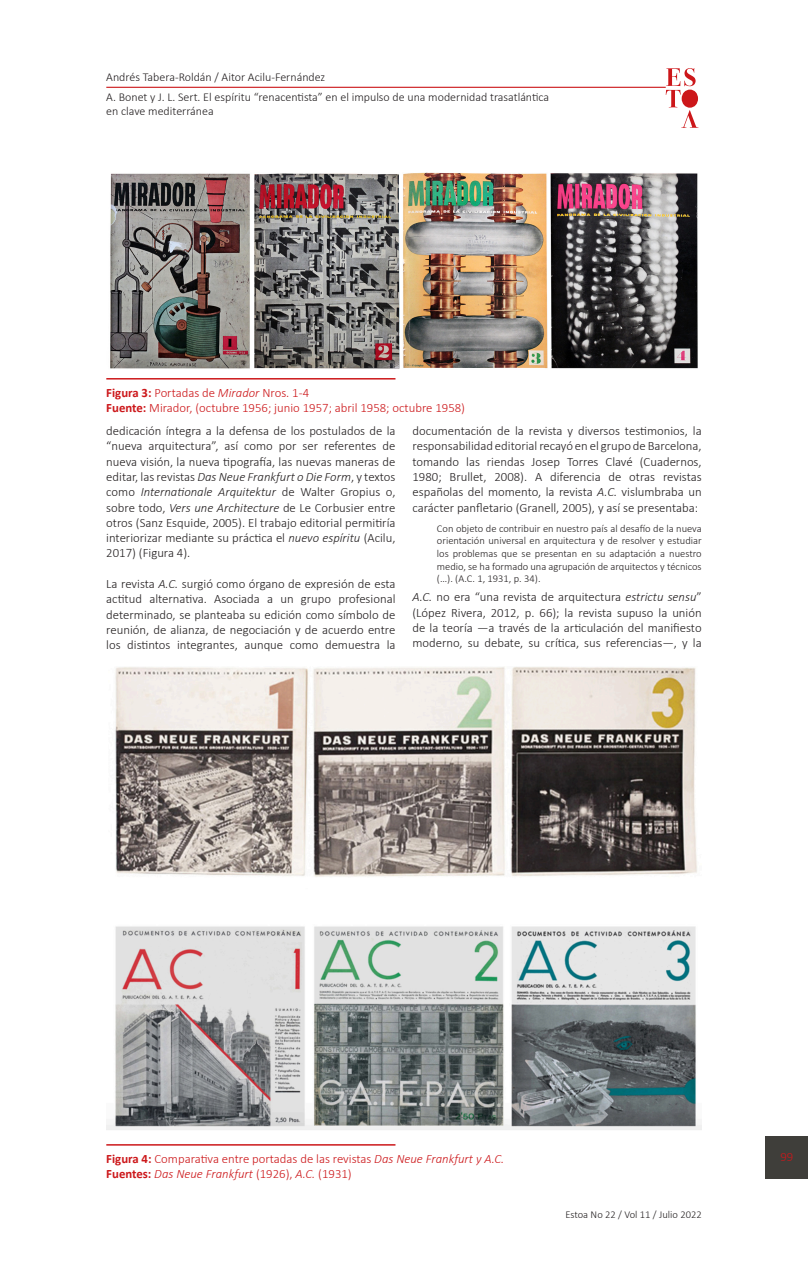
<style>
.page{position:relative;width:808px;height:1263px;background:#fff}
.page>*{position:absolute;margin:0;border:0;box-sizing:border-box;transform-origin:0 0}
.parrafo{font:300 12.75px/15.3px "Calibri";color:#231f20;text-align:justify}
.parrafo-2{font:300 12.75px "Calibri";color:#cc171a}
.parrafo-3{font:italic 300 12.75px "Calibri";color:#cc171a}
.t1{font:300 12px "Calibri";color:#231f20}
.parrafo-4{font:300 10.5px/12.6px "Calibri";color:#231f20;text-align:justify}
.s1{font-weight:700}
.s2{font-style:italic}
.s3{font-weight:700;font-style:normal}
.s4{font-style:normal}
</style>
<div class="page">
<svg style="left:666px;top:68px;width:32px;height:60px"></svg>
<hr style="left:106px;top:87px;width:560px;height:1px;background:#cc171a">
<div style="left:765px;top:1137px;width:43px;height:42px;background:#3f3e3a"></div>
<img style="left:110px;top:172px;width:588px;height:197px">
<hr style="left:106px;top:378px;width:289px;height:2px;background:#cc171a">
<img style="left:106px;top:667px;width:596px;height:463px">
<hr style="left:106px;top:1144px;width:289px;height:1px;background:#cc171a">
<p class="t1" style="left:106px;top:70px;width:221px">Andrés Tabera-Roldán / Aitor Acilu-Fernández</p>
<p class="t1" style="left:106px;top:90px;width:444px">A. Bonet y J. L. Sert. El espíritu “renacentista” en el impulso de una modernidad trasatlántica</p>
<p class="t1" style="left:106px;top:104px;width:109px">en clave mediterránea</p>
<p class="parrafo-2" style="left:106px;top:384px;width:204px"><span class="s1">Figura 3:</span> Portadas de <span class="s2">Mirador</span> Nros. 1-4</p>
<p class="parrafo-2" style="left:106px;top:400px;width:360px"><span class="s1">Fuente:</span> Mirador, (octubre 1956; junio 1957; abril 1958; octubre 1958)</p>
<p class="parrafo" style="left:106px;top:423px;width:291px">dedicación íntegra a la defensa de los postulados de la “nueva arquitectura”, así como por ser referentes de nueva visión, la nueva tipografía, las nuevas maneras de editar, las revistas <span class="s2">Das Neue Frankfurt o Die Form</span>, y textos como <span class="s2">Internationale Arquitektur</span> de Walter Gropius o, sobre todo, <span class="s2">Vers une Architecture</span> de Le Corbusier entre otros (Sanz Esquide, 2005). El trabajo editorial permitiría interiorizar mediante su práctica el <span class="s2">nuevo espíritu</span> (Acilu, 2017) (Figura 4).</p>
<p class="parrafo" style="left:106px;top:576px;width:291px">La revista <span class="s2">A.C.</span> surgió como órgano de expresión de esta actitud alternativa. Asociada a un grupo profesional determinado, se planteaba su edición como símbolo de reunión, de alianza, de negociación y de acuerdo entre los distintos integrantes, aunque como demuestra la</p>
<p class="parrafo" style="left:412px;top:423px;width:291px">documentación de la revista y diversos testimonios, la responsabilidad editorial recayó en el grupo de Barcelona, tomando las riendas Josep Torres Clavé (Cuadernos, 1980; Brullet, 2008). A diferencia de otras revistas españolas del momento, la revista <span class="s2">A.C.</span> vislumbraba un carácter panfletario (Granell, 2005), y así se presentaba:</p>
<p class="parrafo-4" style="left:437px;top:522px;width:266px">Con objeto de contribuir en nuestro país al desafío de la nueva orientación universal en arquitectura y de resolver y estudiar los problemas que se presentan en su adaptación a nuestro medio, se ha formado una agrupación de arquitectos y técnicos (…). (A.C. 1, 1931, p. 34).</p>
<p class="parrafo" style="left:412px;top:589px;width:291px"><span class="s2">A.C.</span> no era “una revista de arquitectura <span class="s2">estrictu sensu</span>” (López Rivera, 2012, p. 66); la revista supuso la unión de la teoría —a través de la articulación del manifiesto moderno, su debate, su crítica, sus referencias—, y la</p>
<p class="parrafo-2" style="left:106px;top:1150px;width:399px"><span class="s1">Figura 4:</span> Comparativa entre portadas de las revistas <span class="s2">Das Neue Frankfurt y A.C.</span></p>
<p class="parrafo-3" style="left:106px;top:1166px;width:247px"><span class="s3">Fuentes:</span> Das Neue Frankfurt <span class="s4">(1926),</span> A.C. <span class="s4">(1931)</span></p>
<p class="parrafo-4" style="left:565px;top:1208px;width:138px">Estoa No 22 / Vol 11 / Julio 2022</p>
<p class="parrafo-2" style="left:780px;top:1148px;width:14px">99</p>
</div>
